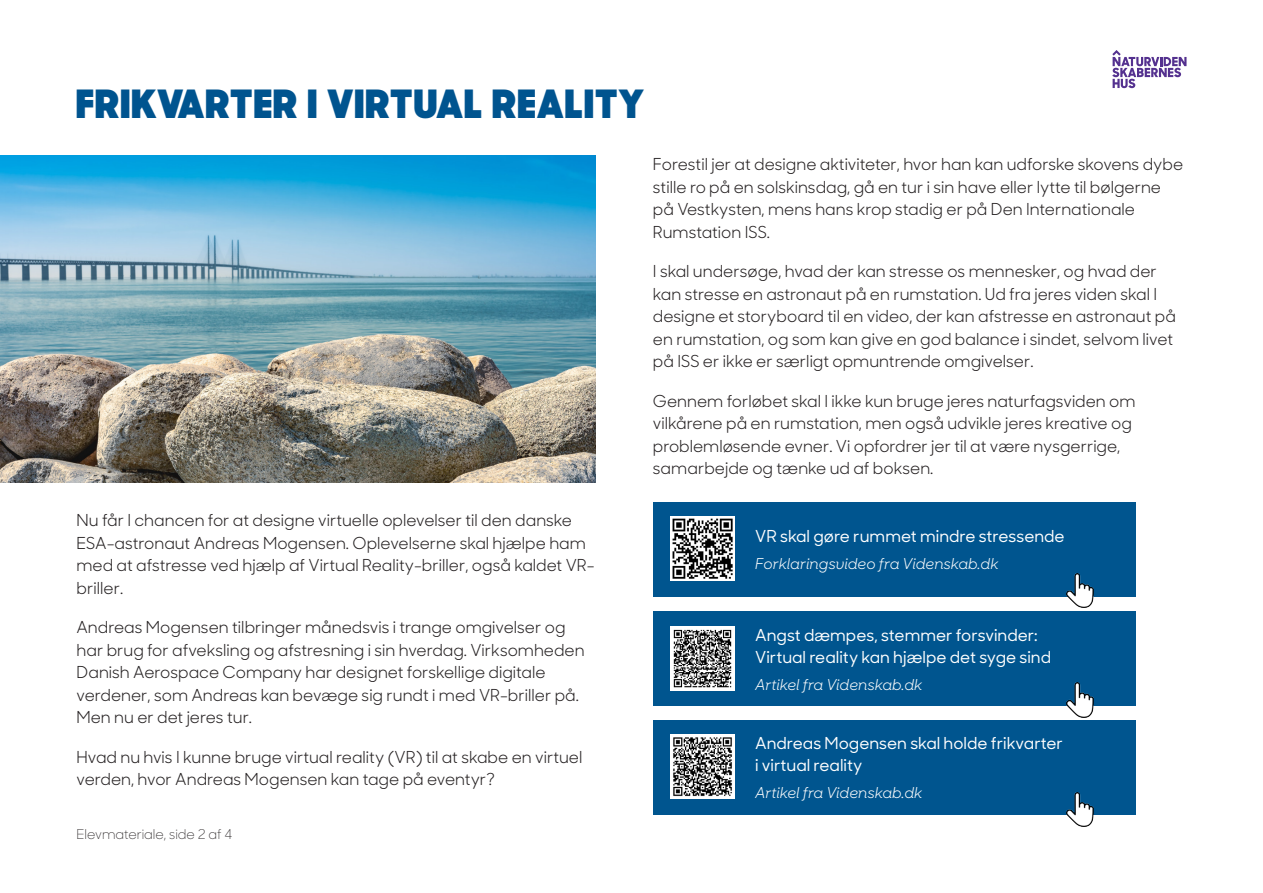
<style>
.page{position:relative;width:1263px;height:893px;background:#fff}
.page>*{position:absolute;margin:0;border:0;box-sizing:border-box;transform-origin:0 0}
.Overskrift{font:900 39px "Sharp Sans Display No 1";letter-spacing:.05em;color:#00548f}
.Brødtekst{font:16.5px/22.5px "Sharp Sans Display No 1";color:#231f20}
.Brødtekst_negativ{font:500 16.5px/22.5px "Sharp Sans Display No 1";color:#fff}
.Brødtekst_negativ-2{font:italic 15px "Sharp Sans Display No 1";color:#fff}
.t1{font:300 13.5px "Sharp Sans Display No 1";color:#231f20}
</style>
<div class="page">
<svg style="left:1112px;top:50px;width:74px;height:38px"></svg>
<div style="left:653px;top:612px;width:482px;height:94px;background:#00558f"></div>
<img style="left:671px;top:626px;width:64px;height:64px">
<div style="left:653px;top:720px;width:482px;height:94px;background:#00558f"></div>
<img style="left:671px;top:735px;width:64px;height:64px">
<img style="left:1066px;top:682px;width:28px;height:35px">
<img style="left:1066px;top:792px;width:28px;height:34px">
<div style="left:653px;top:502px;width:482px;height:95px;background:#00558f"></div>
<img style="left:671px;top:517px;width:64px;height:64px">
<img style="left:1066px;top:573px;width:28px;height:34px">
<img style="left:0;top:155px;width:595px;height:328px">
<p class="Overskrift" style="left:77px;top:75px;width:568px">FRIKVARTER I VIRTUAL REALITY</p>
<p class="Brødtekst" style="left:77px;top:507px;width:520px">Nu får I chancen for at designe virtuelle oplevelser til den danske ESA-astronaut Andreas Mogensen. Oplevelserne skal hjælpe ham med at afstresse ved hjælp af Virtual Reality-briller, også kaldet VR&shy;briller.</p>
<p class="Brødtekst" style="left:77px;top:615px;width:510px">Andreas Mogensen tilbringer månedsvis i trange omgivelser og har brug for afveksling og afstresning i sin hverdag. Virksomheden Danish Aerospace Company har designet forskellige digitale verdener, som Andreas kan bevæge sig rundt i med VR-briller på.<br>Men nu er det jeres tur.</p>
<p class="Brødtekst" style="left:77px;top:744px;width:507px">Hvad nu hvis I kunne bruge virtual reality (VR) til at skabe en virtuel verden, hvor Andreas Mogensen kan tage på eventyr?</p>
<p class="t1" style="left:77px;top:824px;width:157px">Elevmateriale, side 2 af 4</p>
<p class="Brødtekst" style="left:653px;top:152px;width:532px">Forestil jer at designe aktiviteter, hvor han kan udforske skovens dybe stille ro på en solskinsdag, gå en tur i sin have eller lytte til bølgerne på Vestkysten, mens hans krop stadig er på Den Internationale Rumstation ISS.</p>
<p class="Brødtekst" style="left:653px;top:259px;width:524px">I skal undersøge, hvad der kan stresse os mennesker, og hvad der kan stresse en astronaut på en rumstation. Ud fra jeres viden skal I designe et storyboard til en video, der kan afstresse en astronaut på en rumstation, og som kan give en god balance i sindet, selvom livet på ISS er ikke er særligt opmuntrende omgivelser.</p>
<p class="Brødtekst" style="left:653px;top:388px;width:484px">Gennem forløbet skal I ikke kun bruge jeres naturfagsviden om vilkårene på en rumstation, men også udvikle jeres kreative og problemløsende evner. Vi opfordrer jer til at være nysgerrige, samarbejde og tænke ud af boksen.</p>
<p class="Brødtekst_negativ" style="left:755px;top:524px;width:311px">VR skal gøre rummet mindre stressende</p>
<p class="Brødtekst_negativ-2" style="left:755px;top:553px;width:245px">Forklaringsvideo fra Videnskab.dk</p>
<p class="Brødtekst_negativ" style="left:755px;top:623px;width:297px">Angst dæmpes, stemmer forsvinder:<br>Virtual reality kan hjælpe det syge sind</p>
<p class="Brødtekst_negativ-2" style="left:755px;top:673px;width:169px">Artikel fra Videnskab.dk</p>
<p class="Brødtekst_negativ" style="left:755px;top:731px;width:309px">Andreas Mogensen skal holde frikvarter i virtual reality</p>
<p class="Brødtekst_negativ-2" style="left:755px;top:782px;width:169px">Artikel fra Videnskab.dk</p>
</div>
